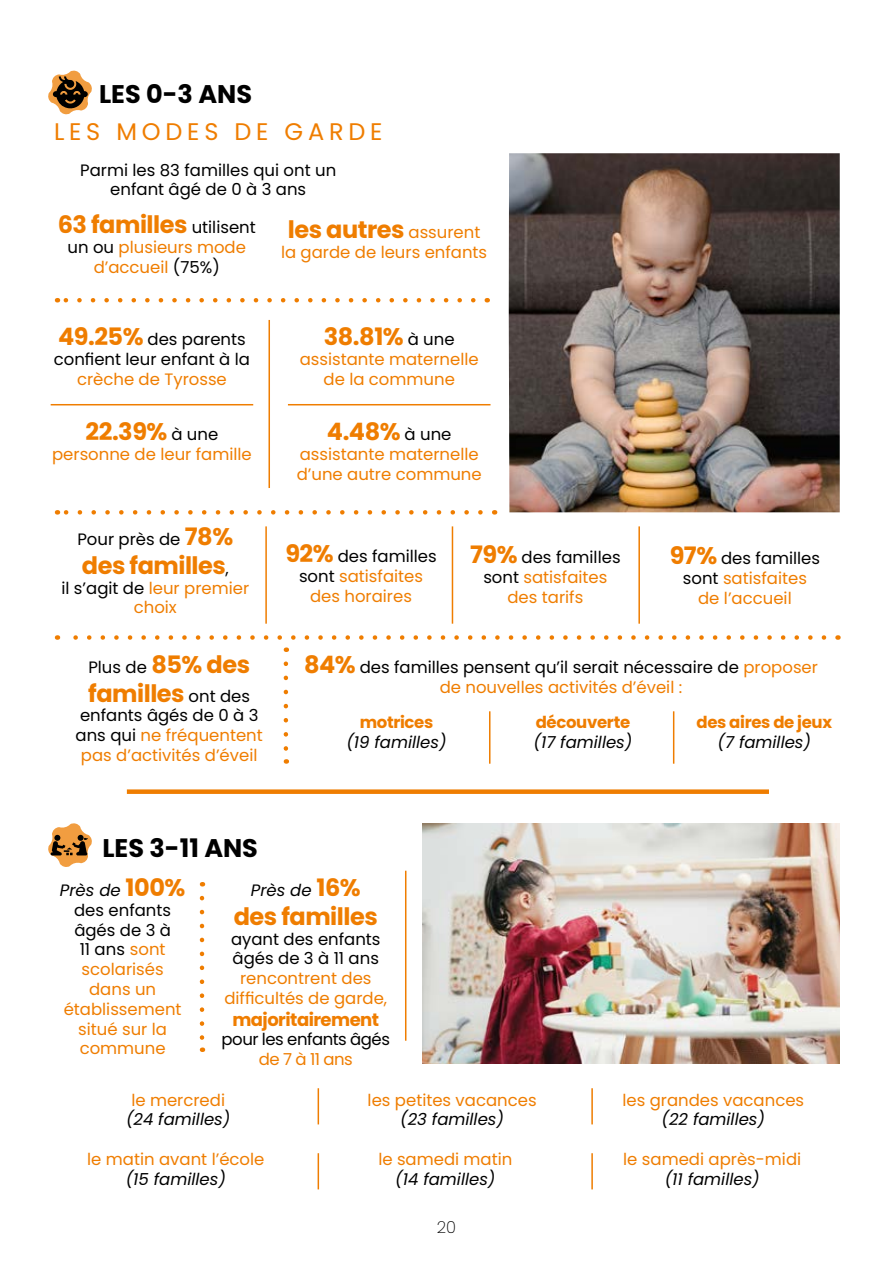
<style>
.page{position:relative;width:893px;height:1263px;background:#fff}
.page>*{position:absolute;margin:0;border:0;box-sizing:border-box;transform-origin:0 0}
.t1{font:700 25.5px "Poppins";color:#000}
.t2{font:700 24px "Poppins";letter-spacing:-.02em;color:#ef7d00}
.t3{font:24px "Poppins";letter-spacing:.2em;color:#ef7d00}
.t4{font:700 18px "Poppins";letter-spacing:-.03em;color:#ef7d00}
.t5{font:16.5px/19.8px "Poppins";color:#ef7d00;text-align:center}
.t6{font:16.5px/19.8px "Poppins";color:#000;text-align:center}
.t7{font:italic 16.5px "Poppins";color:#000}
.t8{font:700 16.5px "Poppins";letter-spacing:-.02em;color:#ef7d00}
.t9{font:16.5px "Poppins";letter-spacing:-.03em;color:#000}
.t10{font:200 16.5px "Poppins";color:#000}
.s1{font-weight:400;font-size:16.5px;color:#000}
.s2{color:#000}
.s3{font-weight:400;font-size:16.5px}
.s4{font-weight:700;font-size:24px;color:#ef7d00}
.s5{font-weight:700;font-size:24px}
.s6{color:#ef7d00}
.s7{font-style:italic;color:#000}
.s8{font-weight:700;font-style:normal;font-size:24px;color:#ef7d00}
</style>
<div class="page">
<img style="left:509px;top:153px;width:331px;height:359px">
<svg style="left:64px;top:298px;width:409px;height:4px"></svg>
<svg style="left:64px;top:510px;width:416px;height:5px"></svg>
<svg style="left:73px;top:635px;width:751px;height:5px"></svg>
<hr style="left:268px;top:320px;width:2px;height:168px;background:#ef7d00">
<hr style="left:638px;top:526px;width:2px;height:98px;background:#ef7d00">
<hr style="left:405px;top:871px;width:1px;height:170px;background:#ef7d00">
<hr style="left:452px;top:526px;width:1px;height:98px;background:#ef7d00">
<hr style="left:265px;top:526px;width:2px;height:98px;background:#ef7d00">
<hr style="left:489px;top:711px;width:1px;height:53px;background:#ef7d00">
<hr style="left:673px;top:711px;width:1px;height:53px;background:#ef7d00">
<hr style="left:318px;top:1153px;width:1px;height:36px;background:#ef7d00">
<hr style="left:318px;top:1088px;width:1px;height:36px;background:#ef7d00">
<hr style="left:591px;top:1153px;width:2px;height:36px;background:#ef7d00">
<hr style="left:591px;top:1088px;width:2px;height:36px;background:#ef7d00">
<hr style="left:51px;top:404px;width:202px;height:1px;background:#ef7d00">
<hr style="left:288px;top:404px;width:202px;height:1px;background:#ef7d00">
<svg style="left:284px;top:664px;width:4px;height:100px"></svg>
<svg style="left:200px;top:898px;width:4px;height:154px"></svg>
<div style="left:127px;top:789px;width:642px;height:5px;background:#ef7d00"></div>
<svg style="left:48px;top:70px;width:44px;height:45px"></svg>
<svg style="left:48px;top:823px;width:44px;height:44px"></svg>
<img style="left:422px;top:823px;width:418px;height:240px">
<h1 class="t1" style="left:99px;top:80px;width:154px">LES 0-3 ANS</h1>
<h2 class="t3" style="left:54px;top:117px;width:330px">LES MODES DE GARDE</h2>
<p class="t6" style="left:80px;top:160px;width:257px">Parmi les 83 familles qui ont un enfant âgé de 0 à 3 ans</p>
<h2 class="t2" style="left:58px;top:211px;width:200px">63 familles <span class="s1">utilisent</span></h2>
<p class="t5" style="left:68px;top:238px;width:180px"><span class="s2">un ou</span> plusieurs mode d’accueil <span class="s2">(75%)</span></p>
<h2 class="t2" style="left:288px;top:215px;width:194px">les autres <span class="s3">assurent</span></h2>
<p class="t5" style="left:281px;top:242px;width:208px">la garde de leurs enfants</p>
<p class="t6" style="left:54px;top:330px;width:198px;text-align:left"><span class="s4">49.25%</span> des parents confient leur enfant à la</p>
<p class="t5" style="left:77px;top:369px;width:151px">crèche de Tyrosse</p>
<h2 class="t2" style="left:86px;top:418px;width:134px">22.39% <span class="s1">à une</span></h2>
<p class="t5" style="left:52px;top:444px;width:201px">personne de leur famille</p>
<p class="t6" style="left:77px;top:529px;width:157px">Pour près de <span class="s4">78%</span></p>
<h2 class="t2" style="left:82px;top:551px;width:148px">des familles<span class="s1">,</span></h2>
<p class="t5" style="left:61px;top:578px;width:189px"><span class="s2">il s’agit de</span> leur premier choix</p>
<p class="t6" style="left:88px;top:657px;width:163px">Plus de <span class="s4">85% des</span></p>
<h2 class="t2" style="left:88px;top:679px;width:163px">familles <span class="s1">ont des</span></h2>
<p class="t5" style="left:76px;top:706px;width:189px"><span class="s2">enfants âgés de 0 à 3 ans qui</span> ne fréquentent pas d’activités d’éveil</p>
<h2 class="t2" style="left:324px;top:323px;width:132px">38.81% <span class="s1">à une</span></h2>
<p class="t5" style="left:300px;top:349px;width:181px">assistante maternelle de la commune</p>
<h2 class="t2" style="left:327px;top:418px;width:126px">4.48% <span class="s1">à une</span></h2>
<p class="t5" style="left:297px;top:444px;width:186px;text-align:left">assistante maternelle d’une autre commune</p>
<p class="t5" style="left:285px;top:546px;width:153px"><span class="s5">92%</span> <span class="s2">des familles sont</span> satisfaites des horaires</p>
<p class="t5" style="left:470px;top:547px;width:152px"><span class="s5">79%</span> <span class="s2">des familles sont</span> satisfaites des tarifs</p>
<p class="t5" style="left:670px;top:549px;width:152px"><span class="s5">97%</span> <span class="s2">des familles sont</span> satisfaites<br>de l’accueil</p>
<p class="t6" style="left:304px;top:657px;width:515px"><span class="s4">84%</span> des familles pensent qu’il serait nécessaire de <span class="s6">proposer de nouvelles activités d’éveil :</span></p>
<p class="t8" style="left:360px;top:712px;width:75px">motrices</p>
<p class="t7" style="left:346px;top:732px;width:102px">(19 familles)</p>
<p class="t8" style="left:536px;top:712px;width:96px">découverte</p>
<p class="t7" style="left:534px;top:732px;width:100px">(17 familles)</p>
<p class="t8" style="left:697px;top:712px;width:137px">des aires de jeux</p>
<p class="t7" style="left:717px;top:732px;width:95px">(7 familles)</p>
<h1 class="t1" style="left:102px;top:833px;width:157px">LES 3-11 ANS</h1>
<p class="t5" style="left:60px;top:880px;width:127px"><span class="s7">Près de</span> <span class="s5">100% </span><span class="s2">des enfants âgés de 3 à<br>11 ans</span> sont scolarisés dans un établissement situé sur la commune</p>
<p class="t7" style="left:251px;top:880px;width:111px">Près de <span class="s8">16%</span></p>
<h2 class="t2" style="left:234px;top:902px;width:146px">des familles</h2>
<p class="t6" style="left:231px;top:929px;width:151px;text-align:left">ayant des enfants âgés de 3 à 11 ans</p>
<p class="t5" style="left:224px;top:968px;width:164px">rencontrent des difficultés de garde,</p>
<p class="t4" style="left:232px;top:1009px;width:148px">majoritairement</p>
<p class="t9" style="left:222px;top:1030px;width:170px">pour les enfants âgés</p>
<p class="t5" style="left:259px;top:1049px;width:96px">de 7 à 11 ans</p>
<p class="t5" style="left:131px;top:1090px;width:95px">le mercredi</p>
<p class="t7" style="left:126px;top:1110px;width:106px">(24 familles)</p>
<p class="t5" style="left:368px;top:1090px;width:171px">les petites vacances</p>
<p class="t7" style="left:400px;top:1110px;width:105px">(23 familles)</p>
<p class="t5" style="left:87px;top:1149px;width:179px">le matin avant l’école</p>
<p class="t7" style="left:126px;top:1169px;width:102px">(15 familles)</p>
<p class="t5" style="left:378px;top:1149px;width:136px">le samedi matin</p>
<p class="t7" style="left:395px;top:1169px;width:102px">(14 familles)</p>
<p class="t10" style="left:437px;top:1217px;width:21px">20</p>
<p class="t5" style="left:622px;top:1090px;width:183px">les grandes vacances</p>
<p class="t7" style="left:662px;top:1110px;width:105px">(22 familles)</p>
<p class="t5" style="left:623px;top:1149px;width:179px">le samedi après-midi</p>
<p class="t7" style="left:665px;top:1169px;width:97px">(11 familles)</p>
</div>
